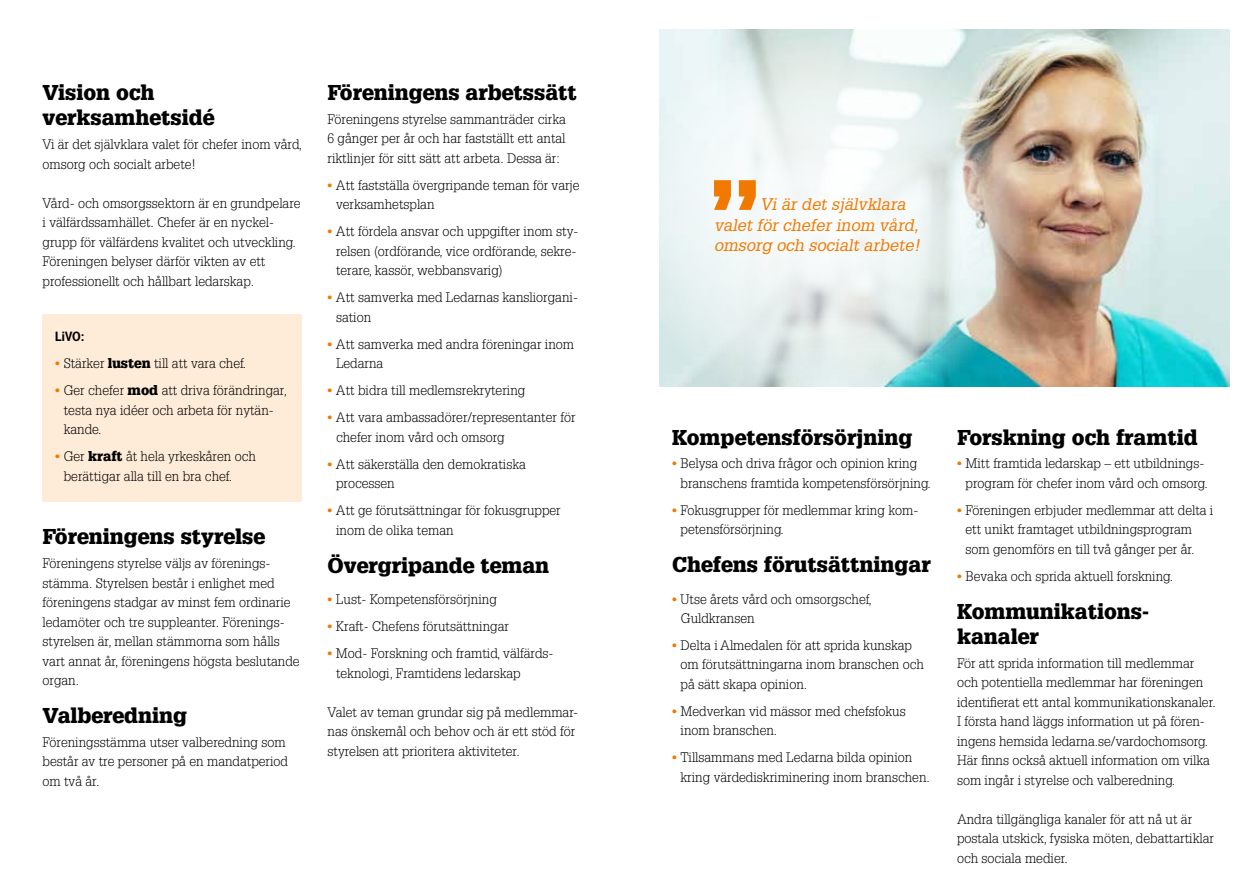
<style>
.page{position:relative;width:1259px;height:893px;background:#fff}
.page>*{position:absolute;margin:0;border:0;box-sizing:border-box;transform-origin:0 0}
.t1{font:900 21px/25.2px "Glypha LT Std";color:#000}
.t2{font:italic 16.5px/20.2px "Glypha LT Std";color:#f17900}
.t3{font:300 13.5px/19.5px "Glypha LT Std";color:#000}
.t4{font:700 12px "News Gothic Std";color:#000}
.s1{font-family:"Arial";font-weight:700;color:#f17900}
.s2{font-weight:900}
</style>
<div class="page">
<div style="left:43px;top:315px;width:259px;height:187px;background:#feebd8"></div>
<img style="left:659px;top:30px;width:570px;height:357px">
<svg style="left:625px;top:17px;width:404px;height:404px"></svg>
<svg style="left:714px;top:180px;width:42px;height:30px"></svg>
<h1 class="t1" style="left:43px;top:80px;width:173px">Vision och verksamhetsidé</h1>
<p class="t3" style="left:43px;top:135px;width:261px">Vi är det självklara valet för chefer inom vård, omsorg och socialt arbete!</p>
<p class="t3" style="left:43px;top:193px;width:260px">Vård- och omsorgssektorn är en grundpelare i välfärdssamhället. Chefer är en nyckel&shy;grupp för välfärdens kvalitet och utveckling.<br>Föreningen belyser därför vikten av ett professionellt och hållbart ledarskap.</p>
<p class="t4" style="left:55px;top:329px;width:31px">LiVO:</p>
<p class="t3" style="left:55px;top:354px;width:192px"><span class="s1">•</span> Stärker <span class="s2">lusten</span> till att vara chef.</p>
<p class="t3" style="left:64px;top:381px;width:225px;text-indent:-9px"><span class="s1">•</span> Ger chefer <span class="s2">mod</span> att driva förändringar, testa nya idéer och arbeta för nytän&shy;kande.</p>
<p class="t3" style="left:64px;top:447px;width:194px;text-indent:-9px"><span class="s1">•</span> Ger <span class="s2">kraft</span> åt hela yrkeskåren och berättigar alla till en bra chef.</p>
<h1 class="t1" style="left:43px;top:524px;width:224px">Föreningens styrelse</h1>
<p class="t3" style="left:43px;top:554px;width:259px">Föreningens styrelse väljs av förenings&shy;stämma. Styrelsen består i enlighet med föreningens stadgar av minst fem ordinarie ledamöter och tre suppleanter. Förenings&shy;styrelsen är, mellan stämmorna som hålls vart annat år, föreningens högsta beslutande organ.</p>
<h1 class="t1" style="left:43px;top:703px;width:146px">Valberedning</h1>
<p class="t3" style="left:43px;top:733px;width:247px">Föreningsstämma utser valberedning som består av tre personer på en mandatperiod om två år.</p>
<h1 class="t1" style="left:327px;top:80px;width:251px">Föreningens arbetssätt</h1>
<p class="t3" style="left:327px;top:110px;width:240px;text-align:justify">Föreningens styrelse sammanträder cirka 6 gånger per år och har fastställt ett antal riktlinjer för sitt sätt att arbeta. Dessa är:</p>
<p class="t3" style="left:336px;top:176px;width:245px;text-indent:-9px"><span class="s1">•</span> Att fastställa övergripande teman för varje verksamhetsplan</p>
<p class="t3" style="left:336px;top:222px;width:244px;text-indent:-9px"><span class="s1">•</span> Att fördela ansvar och uppgifter inom sty&shy;relsen (ordförande, vice ordförande, sekre&shy;terare, kassör, webbansvarig)</p>
<p class="t3" style="left:336px;top:288px;width:243px;text-indent:-9px"><span class="s1">•</span> Att samverka med Ledarnas kansliorgani&shy;sation</p>
<p class="t3" style="left:336px;top:335px;width:240px;text-indent:-9px"><span class="s1">•</span> Att samverka med andra föreningar inom<br>Ledarna</p>
<p class="t3" style="left:327px;top:381px;width:199px"><span class="s1">•</span> Att bidra till medlemsrekrytering</p>
<p class="t3" style="left:336px;top:408px;width:241px;text-indent:-9px"><span class="s1">•</span> Att vara ambassadörer/representanter för chefer inom vård och omsorg</p>
<p class="t3" style="left:336px;top:455px;width:191px;text-indent:-9px"><span class="s1">•</span> Att säkerställa den demokratiska processen</p>
<p class="t3" style="left:336px;top:501px;width:226px;text-indent:-9px"><span class="s1">•</span> Att ge förutsättningar för fokusgrupper inom de olika teman</p>
<h1 class="t1" style="left:327px;top:553px;width:223px">Övergripande teman</h1>
<p class="t3" style="left:327px;top:590px;width:171px"><span class="s1">•</span> Lust- Kompetensförsörjning</p>
<p class="t3" style="left:327px;top:617px;width:183px"><span class="s1">•</span> Kraft- Chefens förutsättningar</p>
<p class="t3" style="left:336px;top:644px;width:219px;text-indent:-9px"><span class="s1">•</span> Mod- Forskning och framtid, välfärds&shy;teknologi, Framtidens ledarskap</p>
<p class="t3" style="left:327px;top:702px;width:252px">Valet av teman grundar sig på medlemmar&shy;nas önskemål och behov och är ett stöd för styrelsen att prioritera aktiviteter.</p>
<p class="t2" style="left:714px;top:195px;width:208px;text-indent:46px">Vi är det självklara valet för chefer inom vård, omsorg och socialt arbete!</p>
<h1 class="t1" style="left:672px;top:424px;width:242px">Kompetensförsörjning</h1>
<p class="t3" style="left:680px;top:454px;width:252px;text-indent:-9px"><span class="s1">•</span> Belysa och driva frågor och opinion kring branschens framtida kompetensförsörjning.</p>
<p class="t3" style="left:680px;top:500px;width:239px;text-indent:-9px"><span class="s1">•</span> Fokusgrupper för medlemmar kring kom&shy;petensförsörjning.</p>
<h1 class="t1" style="left:672px;top:552px;width:260px">Chefens förutsättningar</h1>
<p class="t3" style="left:681px;top:589px;width:192px;text-indent:-9px"><span class="s1">•</span> Utse årets vård och omsorgschef,<br>Guldkransen</p>
<p class="t3" style="left:680px;top:636px;width:245px;text-indent:-9px"><span class="s1">•</span> Delta i Almedalen för att sprida kunskap om förutsättningarna inom branschen och på sätt skapa opinion.</p>
<p class="t3" style="left:680px;top:702px;width:227px;text-indent:-9px"><span class="s1">•</span> Medverkan vid mässor med chefsfokus inom branschen.</p>
<p class="t3" style="left:680px;top:748px;width:251px;text-indent:-9px"><span class="s1">•</span> Tillsammans med Ledarna bilda opinion kring värdediskriminering inom branschen.</p>
<h1 class="t1" style="left:957px;top:424px;width:242px">Forskning och framtid</h1>
<p class="t3" style="left:957px;top:454px;width:252px;text-align:right"><span class="s1">•</span> Mitt framtida ledarskap – ett utbildnings&shy;program för chefer inom vård och omsorg.</p>
<p class="t3" style="left:965px;top:500px;width:249px;text-indent:-9px"><span class="s1">•</span> Föreningen erbjuder medlemmar att delta i ett unikt framtaget utbildningsprogram som genomförs en till två gånger per år.</p>
<p class="t3" style="left:957px;top:566px;width:218px"><span class="s1">•</span> Bevaka och sprida aktuell forskning.</p>
<h1 class="t1" style="left:957px;top:599px;width:194px">Kommunikations&shy;kanaler</h1>
<p class="t3" style="left:957px;top:653px;width:260px">För att sprida information till medlemmar och potentiella medlemmar har föreningen identifierat ett antal kommunikationskanaler.<br>I första hand läggs information ut på fören&shy;ingens hemsida ledarna.se/vardochomsorg.<br>Här finns också aktuell information om vilka som ingår i styrelse och valberedning.</p>
<p class="t3" style="left:957px;top:809px;width:258px">Andra tillgängliga kanaler för att nå ut är postala utskick, fysiska möten, debattartiklar och sociala medier.</p>
</div>
